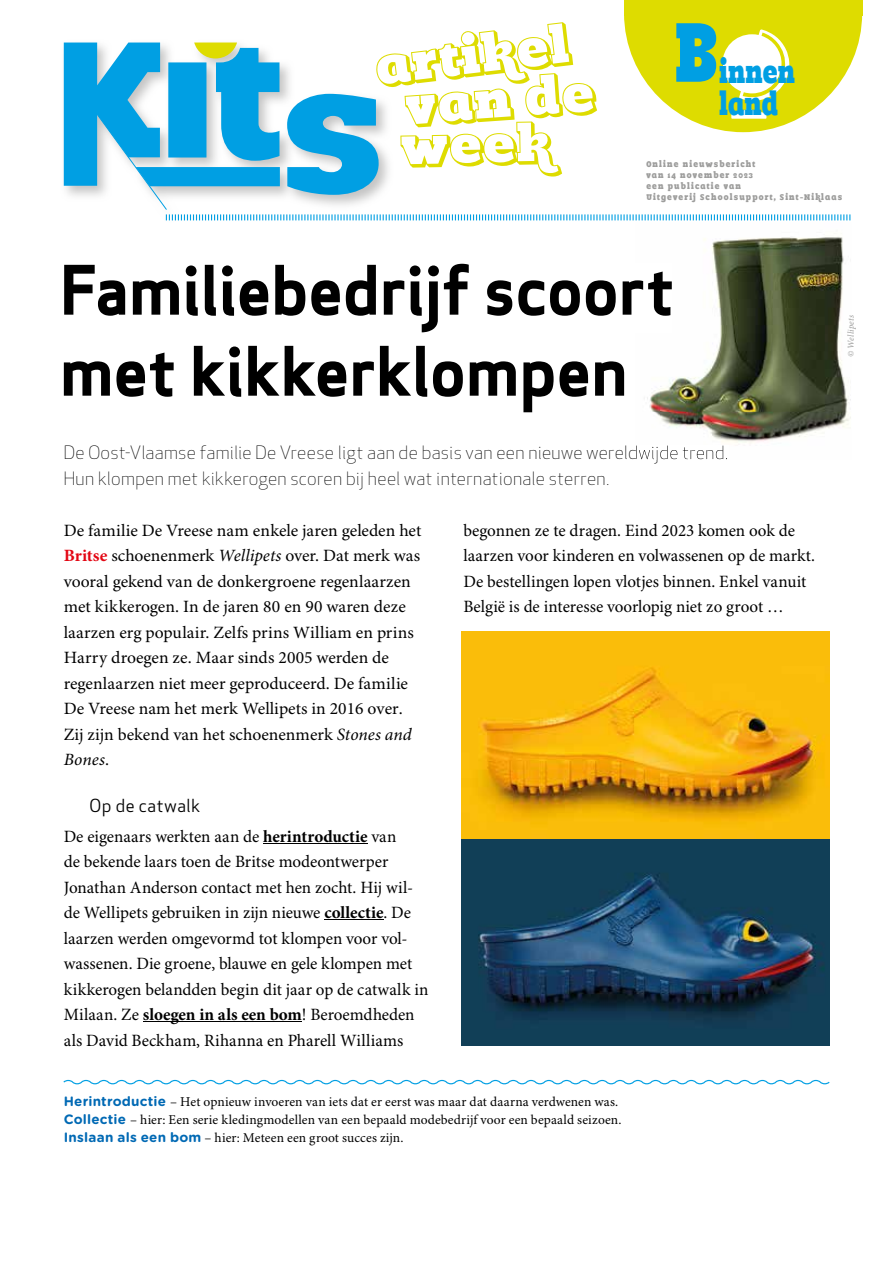
<style>
.page{position:relative;width:893px;height:1263px;background:#fff}
.page>*{position:absolute;margin:0;border:0;box-sizing:border-box;transform-origin:0 0}
.t1{font:91.35px "Romeral";color:#009fe3;scale:.75 1}
.t2{font:66.45px/81px "Apex Sans Bold T";letter-spacing:-.01em;color:#000}
.t3{font:32.25px/32.2px "Romeral";color:#009fe3;scale:.75 1}
.t4{font:300 18px/25.5px "Apex New";letter-spacing:.015em;color:#000}
.t5{font:17.25px/25.5px "Minion Pro";color:#000}
.t6{font:17.25px "Apex Sans";letter-spacing:.005em;color:#000}
.t7{font:13.5px/18px "Minion Pro";letter-spacing:.01em;color:#000}
.t8{font:9px/10.8px "Romeral";letter-spacing:.15em;color:#9d9d9c;scale:.85 1}
.t9{font:italic 9px "Minion Pro";letter-spacing:.015em;color:#9d9d9c}
.s1{font-weight:700;color:#e30613}
.s2{font-style:italic}
.s3{font-weight:700}
.s4{font-family:"Gotham Rounded";font-weight:700;color:#0069b4}
</style>
<div class="page">
<hr style="left:263px;top:843px;width:104px;height:1px;background:#000">
<hr style="left:324px;top:919px;width:59px;height:1px;background:#000">
<hr style="left:143px;top:1021px;width:159px;height:1px;background:#000">
<svg style="left:64px;top:16px;width:798px;height:204px"></svg>
<div style="left:624px;top:0;width:238px;height:16px;background:#dedc00"></div>
<svg style="left:63px;top:1080px;width:767px;height:4px"></svg>
<img style="left:647px;top:237px;width:204px;height:207px">
<img style="left:635px;top:445px;width:92px;height:14px">
<img style="left:635px;top:264px;width:37px;height:68px">
<img style="left:461px;top:632px;width:368px;height:414px">
<h1 class="t1" style="left:675px;top:-2px;width:59px">B</h1>
<h3 class="t3" style="left:719px;top:56px;width:103px">innen land</h3>
<p class="t8" style="left:646px;top:159px;width:232px">Online nieuwsbericht<br>van 14 november 2023<br>een publicatie van<br>Uitgeverij Schoolsupport, Sint-Niklaas</p>
<h2 class="t2" style="left:60px;top:249px;width:616px">Familiebedrijf scoort met kikkerklompen</h2>
<p class="t4" style="left:64px;top:440px;width:666px">De Oost-Vlaamse familie De Vreese ligt aan de basis van een nieuwe wereldwijde trend.<br>Hun klompen met kikkerogen scoren bij heel wat internationale sterren.</p>
<p class="t5" style="left:64px;top:518px;width:359px">De familie De Vreese nam enkele jaren geleden het <span class="s1">Britse</span> schoenenmerk <span class="s2">Wellipets</span> over. Dat merk was vooral gekend van de donkergroene regenlaarzen met kikkerogen. In de jaren 80 en 90 waren deze laarzen erg populair. Zelfs prins William en prins Harry droegen ze. Maar sinds 2005 werden de regenlaarzen niet meer geproduceerd. De familie De Vreese nam het merk Wellipets in 2016 over.<br>Zij zijn bekend van het schoenenmerk <span class="s2">Stones and Bones</span>.</p>
<p class="t6" style="left:89px;top:791px;width:113px">Op de catwalk</p>
<p class="t5" style="left:64px;top:824px;width:366px">De eigenaars werkten aan de <span class="s3">herintroductie</span> van<br>de bekende laars toen de Britse modeontwerper Jonathan Anderson contact met hen zocht. Hij wil&shy;de Wellipets gebruiken in zijn nieuwe <span class="s3">collectie</span>. De laarzen werden omgevormd tot klompen voor vol&shy;wassenen. Die groene, blauwe en gele klompen met kikkerogen belandden begin dit jaar op de catwalk in Milaan. Ze <span class="s3">sloegen in als een bom</span>! Beroemdheden als David Beckham, Rihanna en Pharell Williams</p>
<p class="t5" style="left:463px;top:518px;width:353px">begonnen ze te dragen. Eind 2023 komen ook de laarzen voor kinderen en volwassenen op de markt.<br>De bestellingen lopen vlotjes binnen. Enkel vanuit België is de interesse voorlopig niet zo groot …</p>
<p class="t7" style="left:64px;top:1093px;width:559px"><span class="s4">Herintroductie</span> – Het opnieuw invoeren van iets dat er eerst was maar dat daarna verdwenen was.<br><span class="s4">Collectie</span> – hier: Een serie kledingmodellen van een bepaald modebedrijf voor een bepaald seizoen.<br><span class="s4">Inslaan als een bom</span> – hier: Meteen een groot succes zijn.</p>
<p class="t9" style="left:845px;top:357px;width:44px;rotate:-90deg">© Wellipets</p>
</div>
